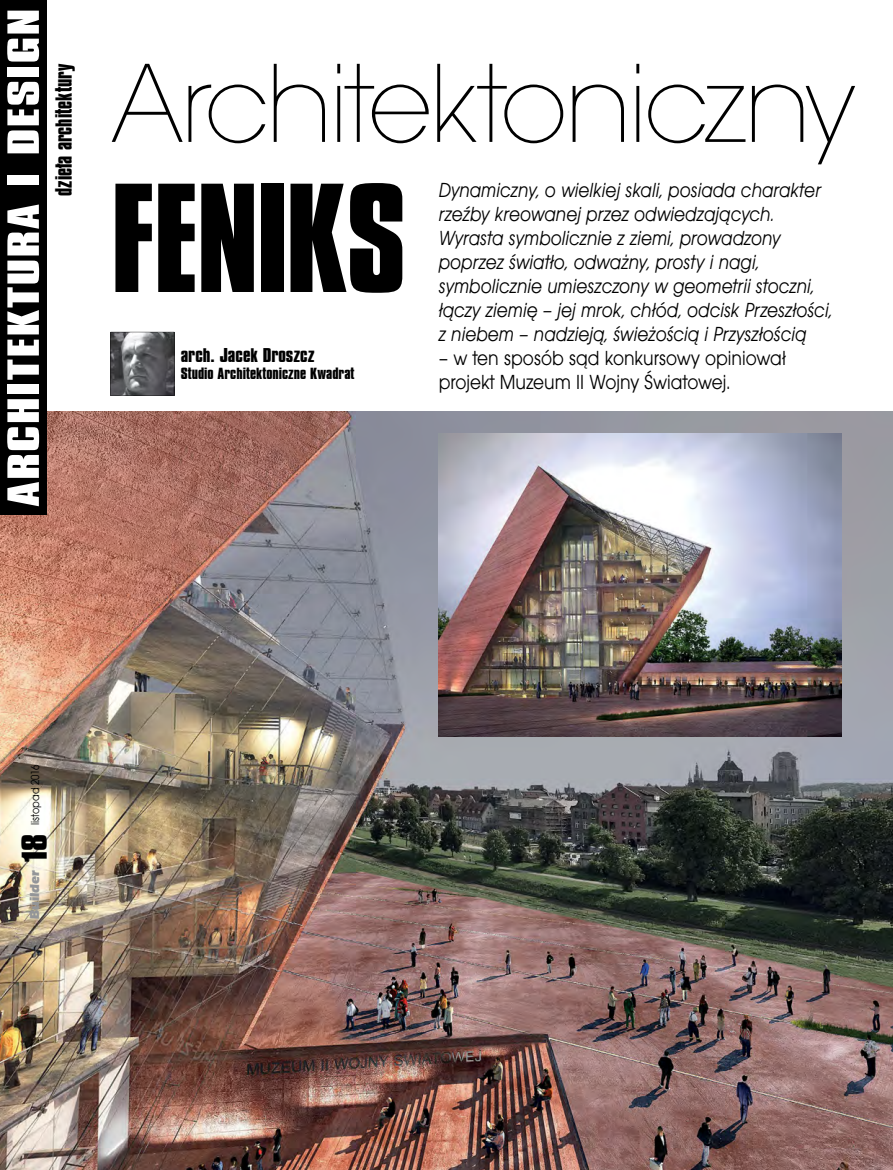
<style>
.page{position:relative;width:893px;height:1170px;background:#fff}
.page>*{position:absolute;margin:0;border:0;box-sizing:border-box;transform-origin:0 0}
.t1{font:700 129px "Compacta PL";letter-spacing:-.02em;color:#000}
.t2{font:117px "Avant Gar Got Itc TEE Extr Ligh";letter-spacing:-.035em;color:#000}
.t3{font:700 37.5px "Compacta PL";letter-spacing:.02em;color:#fff;scale:1.5 1}
.t4{font:700 30px "Compacta PL";color:#000;scale:1.2 1}
.t5{font:21px/24px "Avant Gar Got Itc TEE Book Obli";color:#000;scale:.9 1}
.t6{font:21px/24px "Avant Gar Got Itc TEE";color:#000;scale:.9 1}
.t7{font:700 19.5px "Compacta PL";color:#000}
.t8{font:700 16.5px "Compacta PL";color:#000;scale:1.1 1}
.t9{font:700 13.5px "Compacta PL";color:#000;scale:1.1 1}
.t10{font:13.5px "Eras Itc PEE Ultr";letter-spacing:.02em;color:#939598;scale:.96 1}
.t11{font:12px "Avant Gar Got Itc TEE";color:#000;scale:.9 1}
</style>
<div class="page">
<img style="left:0;top:411px;width:893px;height:758px">
<img style="left:439px;top:433px;width:403px;height:303px">
<svg style="left:111px;top:332px;width:63px;height:63px;background:#66676a"></svg>
<div style="left:0;top:0;width:47px;height:514px;background:#000"></div>
<h3 class="t3" style="left:0;top:507px;width:334px;rotate:-90deg">ARCHITEKTURA I DESIGN</h3>
<p class="t7" style="left:51px;top:196px;width:134px;rotate:-90deg">dzieła architektury</p>
<h2 class="t2" style="left:111px;top:38px;width:746px">Architektoniczny</h2>
<h1 class="t1" style="left:111px;top:158px;width:298px">FENIKS</h1>
<p class="t5" style="left:439px;top:178px;width:439px">Dynamiczny, o wielkiej skali, posiada charakter rzeźby kreowanej przez odwiedzających.<br>Wyrasta symbolicznie z ziemi, prowadzony poprzez światło, odważny, prosty i nagi, symbolicznie umieszczony w geometrii stoczni, łączy ziemię – jej mrok, chłód, odcisk Przeszłości, z niebem – nadzieją, świeżością i Przyszłością</p>
<p class="t6" style="left:439px;top:346px;width:387px">– w ten sposób sąd konkursowy opiniował projekt Muzeum II Wojny Światowej.</p>
<p class="t8" style="left:181px;top:345px;width:123px">arch. Jacek Droszcz</p>
<p class="t9" style="left:181px;top:364px;width:160px">Studio Architektoniczne Kwadrat</p>
<p class="t11" style="left:28px;top:825px;width:69px;rotate:-90deg">listopad 2016</p>
<h3 class="t4" style="left:16px;top:861px;width:25px;rotate:-90deg">18</h3>
<p class="t10" style="left:28px;top:918px;width:52px;rotate:-90deg">Builder</p>
</div>
